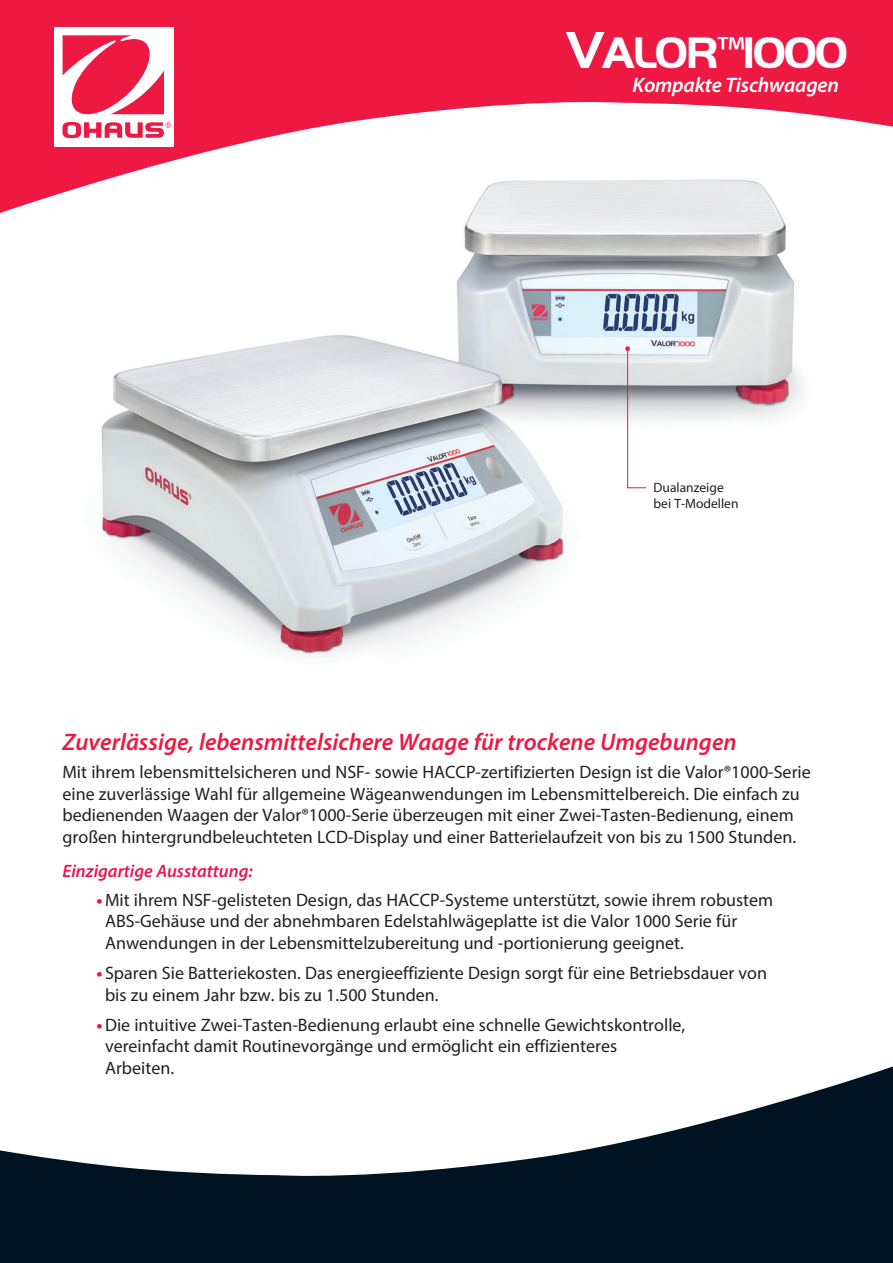
<style>
.page{position:relative;width:893px;height:1263px;background:#fff}
.page>*{position:absolute;margin:0;border:0;box-sizing:border-box;transform-origin:0 0}
.t1{font:700 45.9px "Handel Got D";letter-spacing:-.05em;color:#fff}
.t2{font:italic 600 24px "Myriad Pro";color:#ed1943}
.t3{font:italic 600 21px "Myriad Pro";letter-spacing:-.01em;color:#fff}
.t4{font:18px/21.6px "Myriad Pro";color:#231f20}
.t5{font:italic 600 18px "Myriad Pro";color:#ed154e}
.t6{font:13.5px/16.2px "Myriad Pro";color:#231f20}
.s1{font-size:54px}
.s2{font-family:"Myriad Pro";font-weight:400}
.s3{font-weight:700;color:#ed1943}
</style>
<div class="page">
<svg style="left:0;top:0;width:893px;height:213px;fill:#ed1943"></svg>
<div style="left:54px;top:27px;width:120px;height:119px;background:#fff"></div>
<svg style="left:62px;top:35px;width:109px;height:103px"></svg>
<svg style="left:0;top:1066px;width:893px;height:197px;fill:#001322"></svg>
<img style="left:68px;top:165px;width:771px;height:491px">
<svg style="left:625px;top:346px;width:22px;height:142px"></svg>
<h1 class="t1" style="left:566px;top:27px;width:284px"><span class="s1">V</span>ALOR<span class="s2">™</span>1000</h1>
<p class="t3" style="left:633px;top:72px;width:208px">Kompakte Tischwaagen</p>
<p class="t6" style="left:654px;top:479px;width:86px">Dualanzeige bei T-Modellen</p>
<h2 class="t2" style="left:63px;top:727px;width:676px">Zuverlässige, lebensmittelsichere Waage für trockene Umgebungen</h2>
<p class="t4" style="left:63px;top:761px;width:750px">Mit ihrem lebensmittelsicheren und NSF- sowie HACCP-zertifizierten Design ist die Valor®1000-Serie eine zuverlässige Wahl für allgemeine Wägeanwendungen im Lebensmittelbereich. Die einfach zu bedienenden Waagen der Valor®1000-Serie überzeugen mit einer Zwei-Tasten-Bedienung, einem großen hintergrundbeleuchteten LCD-Display und einer Batterielaufzeit von bis zu 1500 Stunden.</p>
<p class="t5" style="left:63px;top:860px;width:192px">Einzigartige Ausstattung:</p>
<p class="t4" style="left:105px;top:889px;width:670px;text-indent:-8px"><span class="s3">•</span>Mit ihrem NSF-gelisteten Design, das HACCP-Systeme unterstützt, sowie ihrem robustem<br>ABS-Gehäuse und der abnehmbaren Edelstahlwägeplatte ist die Valor 1000 Serie für<br>Anwendungen in der Lebensmittelzubereitung und -portionierung geeignet.</p>
<p class="t4" style="left:105px;top:962px;width:664px;text-indent:-8px"><span class="s3">•</span> Sparen Sie Batteriekosten. Das energieeffiziente Design sorgt für eine Betriebsdauer von bis zu einem Jahr bzw. bis zu 1.500 Stunden.</p>
<p class="t4" style="left:105px;top:1014px;width:582px;text-indent:-8px"><span class="s3">•</span>Die intuitive Zwei-Tasten-Bedienung erlaubt eine schnelle Gewichtskontrolle, vereinfacht damit Routinevorgänge und ermöglicht ein effizienteres<br>Arbeiten.</p>
</div>
